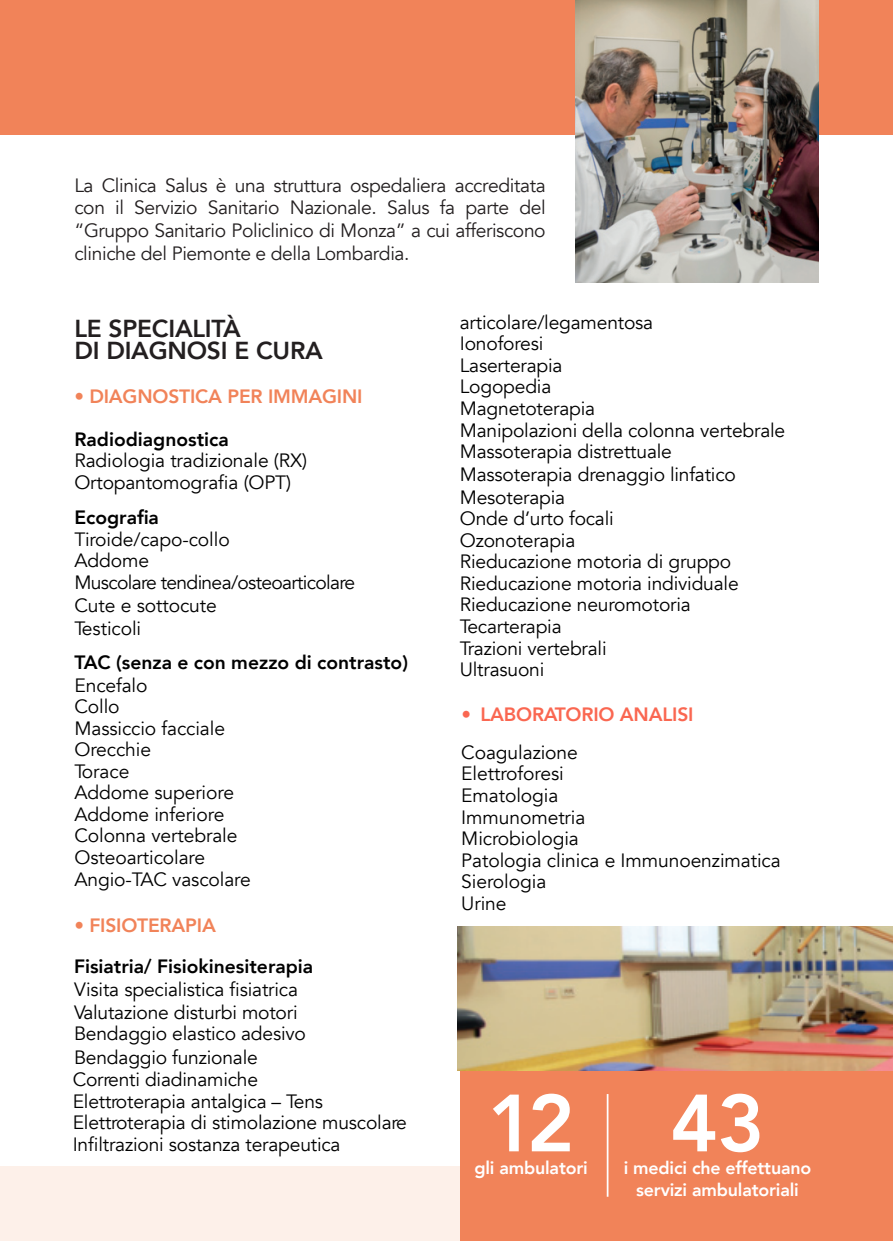
<style>
.page{position:relative;width:893px;height:1241px;background:#fff}
.page>*{position:absolute;margin:0;border:0;box-sizing:border-box;transform-origin:0 0}
.t1{font:800 80.15px "Avenir";color:#fff}
.t2{font:800 24.5px "Avenir";letter-spacing:-.01em;color:#231f20}
.t3{font:19.25px/21.7px "Avenir";letter-spacing:-.01em;color:#000}
.t4{font:19.25px/22.8px "Avenir";letter-spacing:-.02em;color:#231f20;text-align:justify}
.t5{font:800 19.25px "Avenir";color:#000}
.t6{font:800 19.25px "Avenir";letter-spacing:-.01em;color:#f18359}
.t7{font:800 19.25px "Avenir";letter-spacing:-.01em;color:#fa6751}
.t8{font:800 17.85px "Avenir";letter-spacing:-.01em;color:#fff}
</style>
<div class="page">
<div style="left:0;top:1166px;width:893px;height:74px;background:#fdf0e9"></div>
<div style="left:460px;top:1067px;width:433px;height:173px;background:#f18359"></div>
<div style="left:0;top:0;width:893px;height:134px;background:#f18359"></div>
<img style="left:575px;top:0;width:244px;height:282px">
<hr style="left:607px;top:1093px;width:1px;height:103px;background:#fff">
<img style="left:458px;top:926px;width:435px;height:144px">
<p class="t4" style="left:74px;top:174px;width:473px">La Clinica Salus è una struttura ospedaliera accreditata con il Servizio Sanitario Nazionale. Salus fa parte del “Gruppo Sanitario Policlinico di Monza” a cui afferiscono cliniche del Piemonte e della Lombardia.</p>
<p class="t2" style="left:74px;top:312px;width:168px">LE SPECIALITÀ</p>
<p class="t2" style="left:74px;top:335px;width:250px">DI DIAGNOSI E CURA</p>
<p class="t6" style="left:74px;top:383px;width:290px">• DIAGNOSTICA PER IMMAGINI</p>
<p class="t5" style="left:74px;top:426px;width:156px">Radiodiagnostica</p>
<p class="t3" style="left:74px;top:450px;width:234px">Radiologia tradizionale (RX)<br>Ortopantomografia (OPT)</p>
<p class="t5" style="left:74px;top:505px;width:86px">Ecografia</p>
<p class="t3" style="left:74px;top:528px;width:282px;line-height:22.2px">Tiroide/capo-collo<br>Addome<br>Muscolare tendinea/osteoarticolare<br>Cute e sottocute<br>Testicoli</p>
<p class="t5" style="left:74px;top:649px;width:335px">TAC (senza e con mezzo di contrasto)</p>
<p class="t3" style="left:74px;top:674px;width:178px">Encefalo<br>Collo<br>Massiccio facciale<br>Orecchie<br>Torace<br>Addome superiore<br>Addome inferiore<br>Colonna vertebrale<br>Osteoarticolare<br>Angio-TAC vascolare</p>
<p class="t6" style="left:74px;top:913px;width:143px">• FISIOTERAPIA</p>
<p class="t5" style="left:74px;top:953px;width:241px">Fisiatria/ Fisiokinesiterapia</p>
<p class="t3" style="left:74px;top:978px;width:233px;line-height:22.2px">Visita specialistica fisiatrica<br>Valutazione disturbi motori<br>Bendaggio elastico adesivo</p>
<p class="t3" style="left:73px;top:1046px;width:336px">Bendaggio funzionale<br>Correnti diadinamiche<br>Elettroterapia antalgica – Tens<br>Elettroterapia di stimolazione muscolare<br>Infiltrazioni sostanza terapeutica</p>
<p class="t3" style="left:460px;top:312px;width:327px">articolare/legamentosa<br>Ionoforesi<br>Laserterapia<br>Logopedia<br>Magnetoterapia<br>Manipolazioni della colonna vertebrale<br>Massoterapia distrettuale<br>Massoterapia drenaggio linfatico<br>Mesoterapia<br>Onde d’urto focali<br>Ozonoterapia<br>Rieducazione motoria di gruppo<br>Rieducazione motoria individuale<br>Rieducazione neuromotoria<br>Tecarterapia<br>Trazioni vertebrali<br>Ultrasuoni</p>
<p class="t7" style="left:461px;top:701px;width:234px">• LABORATORIO ANALISI</p>
<p class="t3" style="left:461px;top:742px;width:321px">Coagulazione<br>Elettroforesi<br>Ematologia<br>Immunometria<br>Microbiologia<br>Patologia clinica e Immunoenzimatica<br>Sierologia<br>Urine</p>
<p class="t1" style="left:488px;top:1070px;width:88px">12</p>
<p class="t8" style="left:474px;top:1155px;width:115px">gli ambulatori</p>
<p class="t1" style="left:670px;top:1070px;width:96px">43</p>
<p class="t8" style="left:636px;top:1177px;width:164px">servizi ambulatoriali</p>
<p class="t8" style="left:624px;top:1155px;width:189px">i medici che effettuano</p>
</div>
